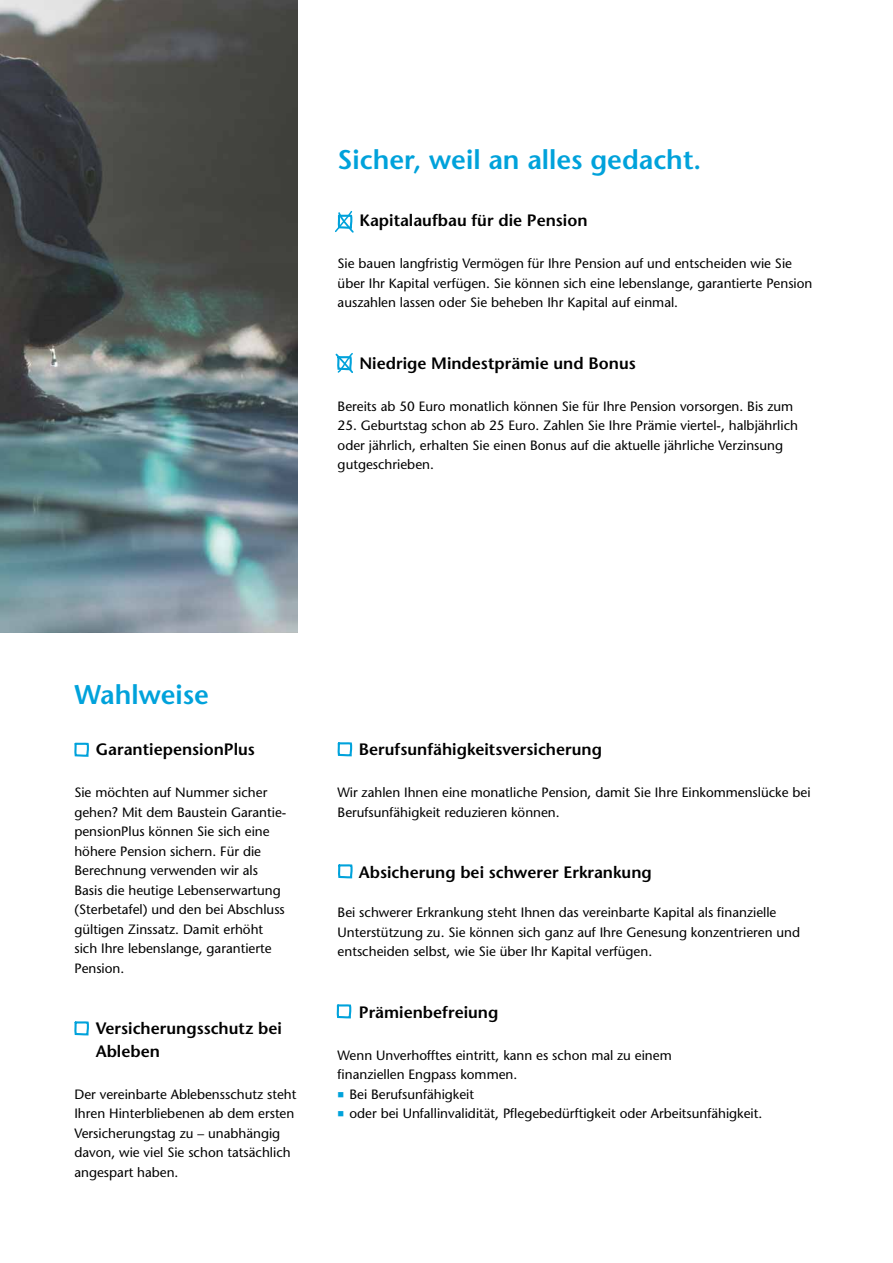
<style>
.page{position:relative;width:893px;height:1263px;background:#fff}
.page>*{position:absolute;margin:0;border:0;box-sizing:border-box;transform-origin:0 0}
.t1{font:600 27px "Stone Sans";color:#00a2db}
.t2{font:600 16.5px/22.5px "Stone Sans";color:#000}
.t3{font:13.5px/19.5px "Stone Sans";color:#000}
</style>
<div class="page">
<svg style="left:335px;top:353px;width:18px;height:20px"></svg>
<svg style="left:335px;top:211px;width:19px;height:22px"></svg>
<img style="left:0;top:0;width:298px;height:632px">
<svg style="left:337px;top:742px;width:16px;height:15px"></svg>
<svg style="left:74px;top:742px;width:15px;height:15px"></svg>
<svg style="left:74px;top:1021px;width:15px;height:15px"></svg>
<svg style="left:338px;top:864px;width:15px;height:15px"></svg>
<svg style="left:336px;top:1004px;width:16px;height:15px"></svg>
<h1 class="t1" style="left:338px;top:143px;width:365px">Sicher, weil an alles gedacht.</h1>
<p class="t2" style="left:359px;top:209px;width:230px">Kapitalaufbau für die Pension</p>
<p class="t3" style="left:338px;top:254px;width:476px">Sie bauen langfristig Vermögen für Ihre Pension auf und entscheiden wie Sie über Ihr Kapital verfügen. Sie können sich eine lebenslange, garantierte Pension auszahlen lassen oder Sie beheben Ihr Kapital auf einmal.</p>
<p class="t2" style="left:359px;top:352px;width:278px">Niedrige Mindestprämie und Bonus</p>
<p class="t3" style="left:338px;top:396px;width:457px">Bereits ab 50 Euro monatlich können Sie für Ihre Pension vorsorgen. Bis zum</p>
<p class="t3" style="left:338px;top:416px;width:462px">25. Geburtstag schon ab 25 Euro. Zahlen Sie Ihre Prämie viertel-, halbjährlich oder jährlich, erhalten Sie einen Bonus auf die aktuelle jährliche Verzinsung gutgeschrieben.</p>
<h1 class="t1" style="left:74px;top:678px;width:136px">Wahlweise</h1>
<p class="t2" style="left:96px;top:738px;width:161px">GarantiepensionPlus</p>
<p class="t3" style="left:74px;top:783px;width:213px">Sie möchten auf Nummer sicher gehen? Mit dem Baustein Garantie&shy;pensionPlus können Sie sich eine höhere Pension sichern. Für die<br>Berechnung verwenden wir als<br>Basis die heutige Lebenserwartung (Sterbetafel) und den bei Abschluss gültigen Zinssatz. Damit erhöht sich Ihre lebenslange, garantierte<br>Pension.</p>
<p class="t2" style="left:96px;top:1017px;width:188px">Versicherungsschutz bei<br>Ableben</p>
<p class="t3" style="left:74px;top:1084px;width:223px">Der vereinbarte Ablebensschutz steht Ihren Hinterbliebenen ab dem ersten Versicherungstag zu – unabhängig davon, wie viel Sie schon tatsächlich angespart haben.</p>
<p class="t2" style="left:359px;top:738px;width:245px">Berufsunfähigkeitsversicherung</p>
<p class="t3" style="left:338px;top:783px;width:474px">Wir zahlen Ihnen eine monatliche Pension, damit Sie Ihre Einkommenslücke bei<br>Berufsunfähigkeit reduzieren können.</p>
<p class="t2" style="left:359px;top:861px;width:294px">Absicherung bei schwerer Erkrankung</p>
<p class="t3" style="left:338px;top:903px;width:464px">Bei schwerer Erkrankung steht Ihnen das vereinbarte Kapital als finanzielle<br>Unterstützung zu. Sie können sich ganz auf Ihre Genesung konzentrieren und entscheiden selbst, wie Sie über Ihr Kapital verfügen.</p>
<p class="t2" style="left:359px;top:1001px;width:141px">Prämienbefreiung</p>
<p class="t3" style="left:338px;top:1045px;width:336px">Wenn Unverhofftes eintritt, kann es schon mal zu einem</p>
<p class="t3" style="left:338px;top:1065px;width:181px">finanziellen Engpass kommen.</p>
<p class="t3" style="left:350px;top:1084px;width:126px">Bei Berufsunfähigkeit</p>
<p class="t3" style="left:350px;top:1104px;width:414px">oder bei Unfallinvalidität, Pflegebedürftigkeit oder Arbeitsunfähigkeit.</p>
</div>
